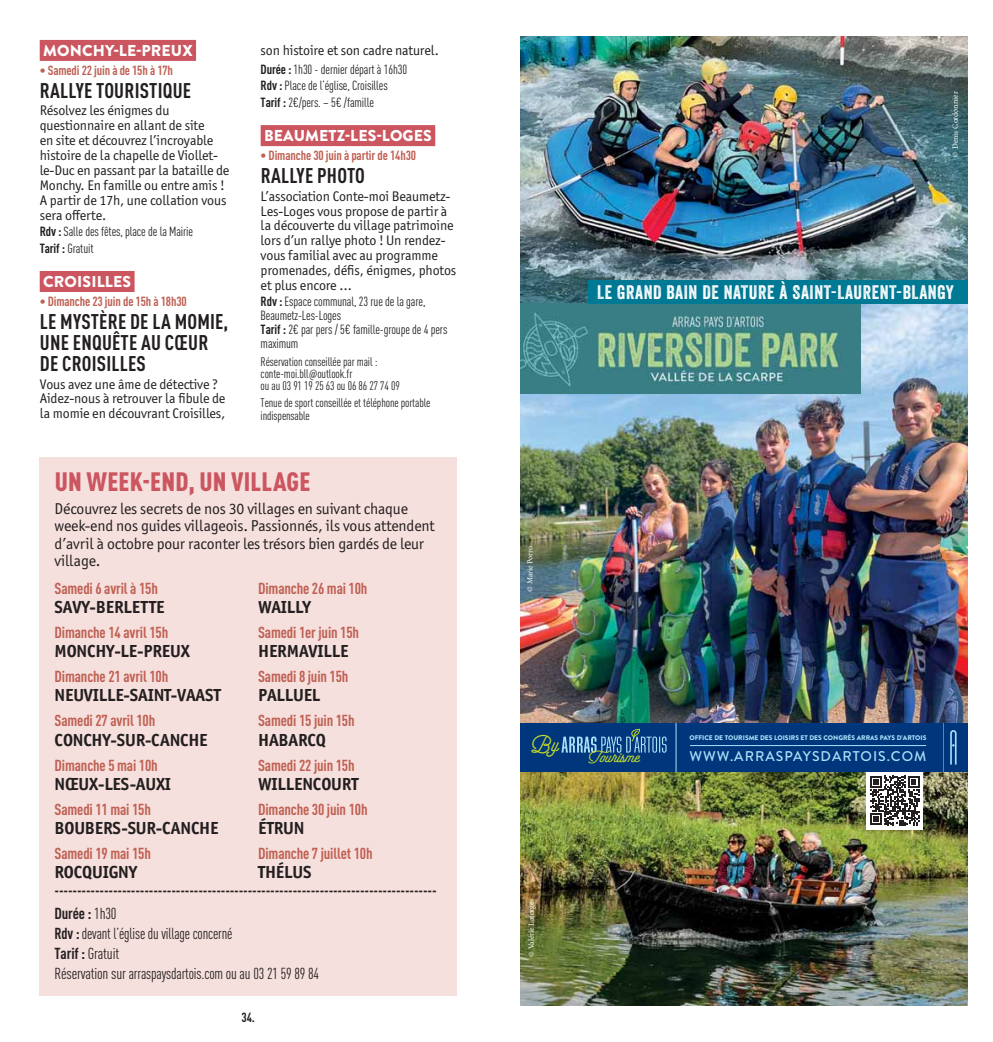
<style>
.page{position:relative;width:993px;height:1042px;background:#fff}
.page>*{position:absolute;margin:0;border:0;box-sizing:border-box;transform-origin:0 0}
.t1{font:900 condensed 26.25px "DIN Pro";letter-spacing:.01em;color:#cb5660}
.t2{font:900 23.1px "Selfie";color:#bed730}
.t3{font:700 condensed 21px/21px "DIN Pro";letter-spacing:.01em;color:#231f20}
.t4{font:19.07px "Veneer";letter-spacing:.03em;color:#fff}
.t5{font:700 17.5px "Officina Sans ITC Pro";letter-spacing:-.01em;color:#231f20}
.t6{font:900 16.8px "Selfie";color:#bed730;scale:1.2 1}
.t7{font:700 condensed 15.75px "DIN Pro";letter-spacing:-.01em;color:#bf6053}
.t8{font:15.75px/17.5px "Officina Sans ITC Pro";letter-spacing:-.01em;color:#231f20}
.t9{font:condensed 15.75px/19.9px "DIN Pro";letter-spacing:-.01em;color:#231f20;scale:.95 1}
.t10{font:700 condensed 15.75px/22.4px "DIN Pro";letter-spacing:-.01em;color:#231f20}
.t11{font:900 15.75px "Brandon Grotesque";letter-spacing:.01em;color:#fff}
.t12{font:500 14.17px "Brandon Grotesque";letter-spacing:.07em;color:#aae1fa}
.t13{font:14px/14.9px "Officina Sans ITC Pro";letter-spacing:-.01em;color:#231f20}
.t14{font:condensed 13.12px/16.4px "DIN Pro";letter-spacing:-.01em;color:#231f20}
.t15{font:700 condensed 13.12px "DIN Pro";letter-spacing:-.01em;color:#bf6053}
.t16{font:700 condensed 13.12px "DIN Pro";color:#231f20}
.t17{font:condensed 12.25px/12.2px "DIN Pro";letter-spacing:-.01em;color:#231f20}
.t18{font:7.88px "Minion Pro";color:#fff}
.t19{font:900 6.65px "Brandon Grotesque";color:#aae1fa}
.s1{font-weight:700}
.s2{font-weight:400}
</style>
<div class="page">
<div style="left:40px;top:40px;width:156px;height:21px;background:#cb5660"></div>
<div style="left:40px;top:271px;width:94px;height:21px;background:#cb5660"></div>
<div style="left:260px;top:125px;width:175px;height:21px;background:#cb5660"></div>
<div style="left:40px;top:458px;width:416px;height:538px;background:#f6e0dd"></div>
<img style="left:520px;top:36px;width:447px;height:970px">
<img style="left:520px;top:304px;width:340px;height:89px">
<div style="left:588px;top:281px;width:379px;height:23px;background:#007994"></div>
<div style="left:866px;top:770px;width:56px;height:59px;background:#fff"></div>
<svg style="left:870px;top:776px;width:49px;height:49px"></svg>
<div style="left:942px;top:723px;width:25px;height:49px;background:#00367b"></div>
<hr style="left:942px;top:723px;width:1px;height:49px;background:#aae1fa">
<svg style="left:950px;top:730px;width:7px;height:35px"></svg>
<div style="left:675px;top:723px;width:267px;height:49px;background:#00367b"></div>
<hr style="left:689px;top:745px;width:236px;height:1px;background:#aae1fa">
<div style="left:520px;top:723px;width:155px;height:49px;background:#00367b"></div>
<svg style="left:561px;top:729px;width:105px;height:24px"></svg>
<hr style="left:675px;top:723px;width:1px;height:49px;background:#aae1fa">
<p class="t11" style="left:43px;top:41px;width:151px">MONCHY-LE-PREUX</p>
<p class="t15" style="left:40px;top:65px;width:135px">• Samedi 22 juin à de 15h à 17h</p>
<h3 class="t3" style="left:40px;top:83px;width:153px">RALLYE TOURISTIQUE</h3>
<p class="t13" style="left:40px;top:105px;width:191px">Résolvez les énigmes du questionnaire en allant de site<br>en site et découvrez l’incroyable histoire de la chapelle de Viollet&shy;le-Duc en passant par la bataille de<br>Monchy. En famille ou entre amis !<br>A partir de 17h, une collation vous sera offerte.</p>
<p class="t14" style="left:40px;top:225px;width:155px"><span class="s1">Rdv :</span> Salle des fêtes, place de la Mairie<br><span class="s1">Tarif :</span> Gratuit</p>
<p class="t11" style="left:43px;top:272px;width:90px">CROISILLES</p>
<p class="t15" style="left:40px;top:296px;width:148px">• Dimanche 23 juin de 15h à 18h30</p>
<h3 class="t3" style="left:40px;top:314px;width:190px">LE MYSTÈRE DE LA MOMIE,<br>UNE ENQUÊTE AU CŒUR<br>DE CROISILLES</h3>
<p class="t13" style="left:40px;top:378px;width:187px">Vous avez une âme de détective ?<br>Aidez-nous à retrouver la fibule de la momie en découvrant Croisilles,</p>
<p class="t13" style="left:260px;top:44px;width:180px">son histoire et son cadre naturel.</p>
<p class="t14" style="left:260px;top:62px;width:148px"><span class="s1">Durée :</span> 1h30 - dernier départ à 16h30<br><span class="s1">Rdv :</span> Place de l’église, Croisilles<br><span class="s1">Tarif :</span> 2€/pers. – 5€ /famille</p>
<p class="t11" style="left:264px;top:126px;width:169px">BEAUMETZ-LES-LOGES</p>
<p class="t15" style="left:260px;top:150px;width:157px">• Dimanche 30 juin à partir de 14h30</p>
<h3 class="t3" style="left:261px;top:168px;width:106px">RALLYE PHOTO</h3>
<p class="t13" style="left:260px;top:190px;width:197px">L’association Conte-moi Beaumetz-<br>Les-Loges vous propose de partir à la découverte du village patrimoine lors d’un rallye photo ! Un rendez&shy;vous familial avec au programme promenades, défis, énigmes, photos et plus encore …</p>
<p class="t14" style="left:260px;top:296px;width:188px;line-height:14px"><span class="s1">Rdv :</span> Espace communal, 23 rue de la gare,<br>Beaumetz-Les-Loges<br><span class="s1">Tarif :</span> 2€ par pers / 5€ famille-groupe de 4 pers maximum</p>
<p class="t17" style="left:260px;top:357px;width:141px">Réservation conseillée par mail : conte-moi.bll@outlook.fr<br>ou au 03 91 19 25 63 ou 06 86 27 74 09</p>
<p class="t17" style="left:260px;top:398px;width:171px">Tenue de sport conseillée et téléphone portable indispensable</p>
<h1 class="t1" style="left:55px;top:467px;width:257px">UN WEEK-END, UN VILLAGE</h1>
<p class="t8" style="left:55px;top:501px;width:381px">Découvrez les secrets de nos 30 villages en suivant chaque week-end nos guides villageois. Passionnés, ils vous attendent d’avril à octobre pour raconter les trésors bien gardés de leur village.</p>
<p class="t7" style="left:55px;top:582px;width:105px">Samedi 6 avril à 15h</p>
<p class="t5" style="left:55px;top:600px;width:111px">SAVY-BERLETTE</p>
<p class="t7" style="left:55px;top:627px;width:115px">Dimanche 14 avril 15h</p>
<p class="t5" style="left:55px;top:645px;width:137px">MONCHY-LE-PREUX</p>
<p class="t7" style="left:55px;top:671px;width:115px">Dimanche 21 avril 10h</p>
<p class="t5" style="left:55px;top:689px;width:168px">NEUVILLE-SAINT-VAAST</p>
<p class="t7" style="left:55px;top:715px;width:102px">Samedi 27 avril 10h</p>
<p class="t5" style="left:55px;top:733px;width:155px">CONCHY-SUR-CANCHE</p>
<p class="t7" style="left:55px;top:759px;width:105px">Dimanche 5 mai 10h</p>
<p class="t5" style="left:55px;top:777px;width:118px">NŒUX-LES-AUXI</p>
<p class="t7" style="left:55px;top:803px;width:98px">Samedi 11 mai 15h</p>
<p class="t5" style="left:55px;top:821px;width:165px">BOUBERS-SUR-CANCHE</p>
<p class="t7" style="left:55px;top:848px;width:98px">Samedi 19 mai 15h</p>
<p class="t5" style="left:55px;top:866px;width:84px">ROCQUIGNY</p>
<p class="t7" style="left:258px;top:582px;width:111px">Dimanche 26 mai 10h</p>
<p class="t5" style="left:258px;top:600px;width:54px">WAILLY</p>
<p class="t7" style="left:258px;top:627px;width:102px">Samedi 1er juin 15h</p>
<p class="t5" style="left:258px;top:645px;width:92px">HERMAVILLE</p>
<p class="t7" style="left:258px;top:671px;width:92px">Samedi 8 juin 15h</p>
<p class="t5" style="left:258px;top:689px;width:64px">PALLUEL</p>
<p class="t7" style="left:258px;top:715px;width:98px">Samedi 15 juin 15h</p>
<p class="t5" style="left:258px;top:733px;width:69px">HABARCQ</p>
<p class="t7" style="left:258px;top:759px;width:98px">Samedi 22 juin 15h</p>
<p class="t5" style="left:258px;top:777px;width:102px">WILLENCOURT</p>
<p class="t7" style="left:258px;top:803px;width:111px">Dimanche 30 juin 10h</p>
<p class="t5" style="left:258px;top:821px;width:48px">ÉTRUN</p>
<p class="t7" style="left:258px;top:848px;width:116px">Dimanche 7 juillet 10h</p>
<p class="t5" style="left:258px;top:866px;width:55px">THÉLUS</p>
<p class="t10" style="left:55px;top:881px;width:383px">-------------------------------------------------------------------------------------<br>Durée : <span class="s2">1h30</span></p>
<p class="t9" style="left:55px;top:925px;width:280px"><span class="s1">Rdv :</span> devant l’église du village concerné<br><span class="s1">Tarif :</span> Gratuit<br>Réservation sur arraspaysdartois.com ou au 03 21 59 89 84</p>
<p class="t16" style="left:241px;top:1012px;width:15px">34.</p>
<p class="t18" style="left:951px;top:157px;width:67px;rotate:-90deg">© Denis Cordonnier</p>
<h3 class="t4" style="left:597px;top:285px;width:358px">LE GRAND BAIN DE NATURE À SAINT-LAURENT-BLANGY</h3>
<p class="t18" style="left:526px;top:592px;width:47px;rotate:-90deg">© Marie Porro</p>
<h2 class="t2" style="left:531px;top:729px;width:28px">By</h2>
<p class="t19" style="left:689px;top:734px;width:238px">OFFICE DE TOURISME DES LOISIRS ET DES CONGRÈS ARRAS PAYS D’ARTOIS</p>
<p class="t6" style="left:589px;top:747px;width:43px">Tourisme</p>
<p class="t12" style="left:689px;top:747px;width:238px">WWW.ARRASPAYSDARTOIS.COM</p>
<p class="t18" style="left:528px;top:957px;width:57px;rotate:-90deg">© Valérie Laforge</p>
</div>
